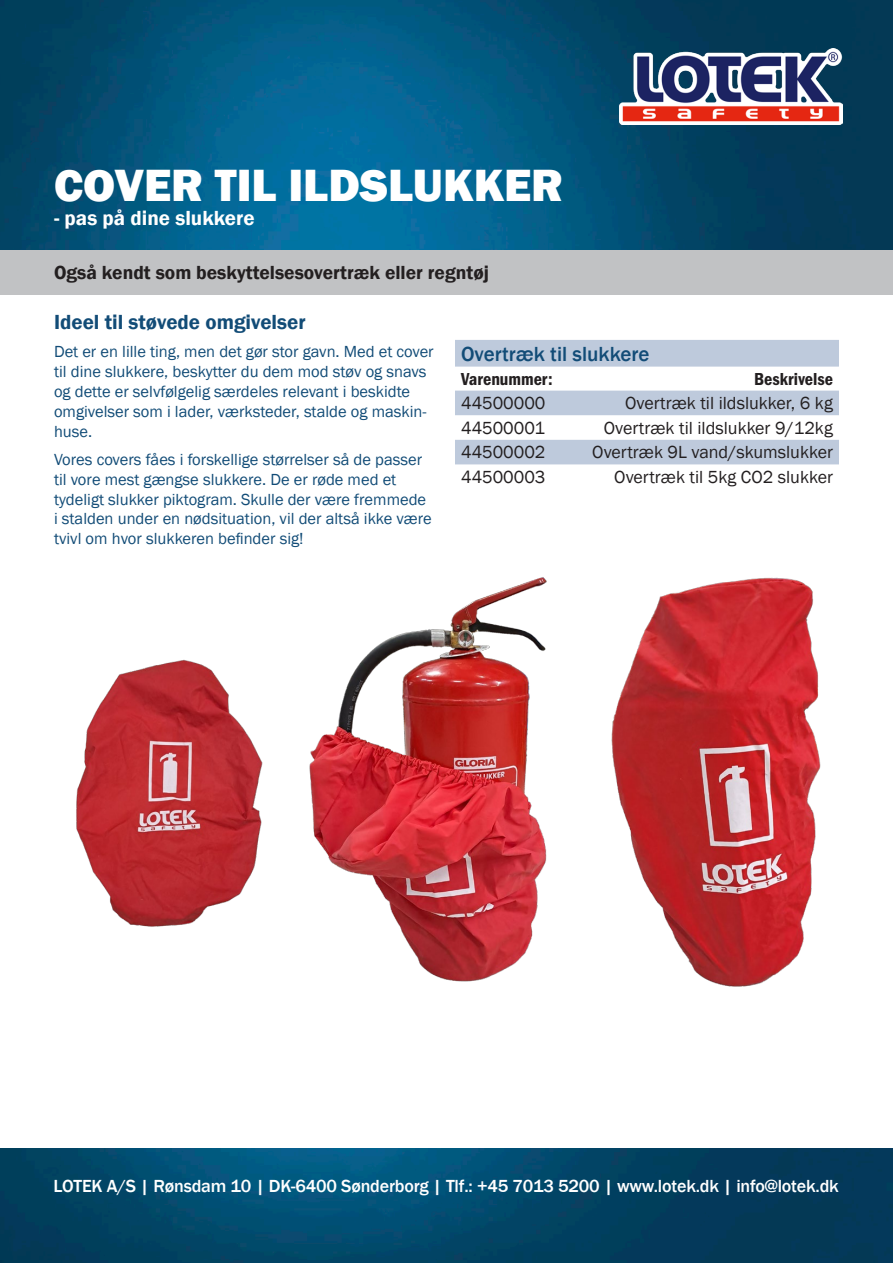
<style>
.page{position:relative;width:893px;height:1263px;background:#fff}
.page>*{position:absolute;margin:0;border:0;box-sizing:border-box;transform-origin:0 0}
.t1{font:800 46.5px "Franklin Gothic";color:#fff}
.t2{font:600 21px "Franklin Gothic";color:#124c77}
.t3{font:500 21px "Franklin Gothic";color:#124c77}
.t4{font:600 21px "Franklin Gothic";color:#fff}
.t5{font:600 19.5px "Franklin Gothic";color:#231f20}
.t6{font:18px "Franklin Gothic";color:#231f20}
.t7{font:500 18px "Franklin Gothic";letter-spacing:-.01em;color:#fff}
.t8{font:18px "Franklin Gothic URW Con Dem";color:#231f20}
.t9{font:16.5px/19.8px "Franklin Gothic";color:#124c77}
</style>
<div class="page">
<img style="left:0;top:0;width:893px;height:1263px">
<img style="left:620px;top:49px;width:222px;height:76px">
<div style="left:0;top:285px;width:893px;height:863px;background:#fff"></div>
<div style="left:0;top:251px;width:893px;height:44px;background:#c1c2c4"></div>
<img style="left:76px;top:659px;width:187px;height:268px">
<svg style="left:455px;top:340px;width:384px;height:124px;fill:#becadc"></svg>
<img style="left:611px;top:577px;width:210px;height:410px">
<img style="left:309px;top:577px;width:238px;height:405px">
<p class="t1" style="left:54px;top:155px;width:511px">COVER TIL ILDSLUKKER</p>
<p class="t4" style="left:54px;top:205px;width:202px">- pas på dine slukkere</p>
<p class="t5" style="left:54px;top:261px;width:437px">Også kendt som beskyttelsesovertræk eller regntøj</p>
<p class="t2" style="left:54px;top:309px;width:253px">Ideel til støvede omgivelser</p>
<p class="t9" style="left:54px;top:342px;width:381px">Det er en lille ting, men det gør stor gavn. Med et cover til dine slukkere, beskytter du dem mod støv og snavs og dette er selvfølgelig særdeles relevant i beskidte omgivelser som i lader, værksteder, stalde og maskin&shy;huse.</p>
<p class="t9" style="left:54px;top:450px;width:379px">Vores covers fåes i forskellige størrelser så de passer til vore mest gængse slukkere. De er røde med et tydeligt slukker piktogram. Skulle der være fremmede i stalden under en nødsituation, vil der altså ikke være tvivl om hvor slukkeren befinder sig!</p>
<p class="t3" style="left:461px;top:341px;width:190px">Overtræk til slukkere</p>
<p class="t8" style="left:461px;top:367px;width:93px">Varenummer:</p>
<p class="t8" style="left:754px;top:367px;width:80px">Beskrivelse</p>
<p class="t6" style="left:461px;top:392px;width:86px">44500000</p>
<p class="t6" style="left:625px;top:392px;width:209px">Overtræk til ildslukker, 6 kg</p>
<p class="t6" style="left:461px;top:417px;width:85px">44500001</p>
<p class="t6" style="left:604px;top:417px;width:231px">Overtræk til ildslukker 9/12kg</p>
<p class="t6" style="left:461px;top:441px;width:86px">44500002</p>
<p class="t6" style="left:592px;top:441px;width:242px">Overtræk 9L vand/skumslukker</p>
<p class="t6" style="left:461px;top:466px;width:86px">44500003</p>
<p class="t6" style="left:614px;top:466px;width:220px">Overtræk til 5kg CO2 slukker</p>
<p class="t7" style="left:53px;top:1174px;width:787px">LOTEK A/S | Rønsdam 10 | DK-6400 Sønderborg | Tlf.: +45 7013 5200 | www.lotek.dk | info@lotek.dk</p>
</div>
